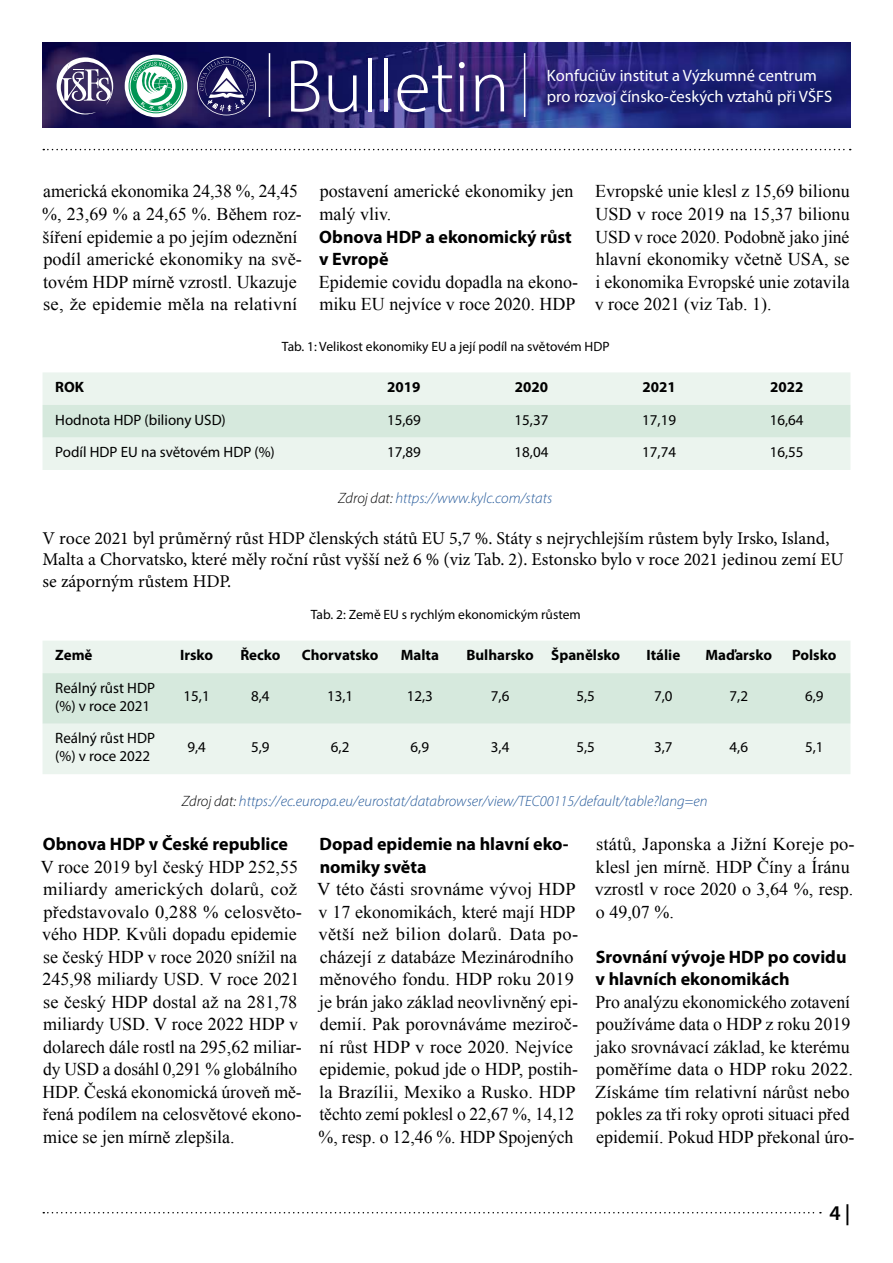
<style>
.page{position:relative;width:893px;height:1263px;background:#fff}
.page>*{position:absolute;margin:0;border:0;box-sizing:border-box;transform-origin:0 0}
.t1{font:300 75px "Myriad Pro";color:#fff}
.t2{font:600 21px "Myriad Pro";color:#000}
.t3{font:18px/22.5px "Times New Roman";color:#000}
.t4{font:18px/21.6px "Minion Pro";color:#000}
.t5{font:700 18px/22.5px "Myriad Pro";color:#000}
.t6{font:16.5px/21px "Myriad Pro";color:#fff}
.t7{font:15px/18px "Myriad Pro";color:#000}
.t8{font:italic 300 15px "Myriad Pro";color:#275b9b}
.t9{font:700 15px "Myriad Pro";color:#000}
.t10{font:13.5px "Myriad Pro";color:#000}
.s1{color:#000}
</style>
<div class="page">
<img style="left:43px;top:43px;width:807px;height:85px">
<hr style="left:269px;top:53px;width:1px;height:64px;background:#fff">
<hr style="left:524px;top:53px;width:1px;height:64px;background:#fff">
<svg style="left:57px;top:57px;width:56px;height:57px"></svg>
<svg style="left:125px;top:55px;width:62px;height:62px"></svg>
<svg style="left:129px;top:59px;width:54px;height:54px"></svg>
<svg style="left:197px;top:57px;width:59px;height:58px;background:#444077"></svg>
<svg style="left:43px;top:149px;width:808px;height:1px"></svg>
<svg style="left:43px;top:1212px;width:778px;height:1px"></svg>
<div style="left:43px;top:372px;width:807px;height:98px;background:#ebf4ee"></div>
<div style="left:43px;top:405px;width:807px;height:32px;background:#d6e9dd"></div>
<div style="left:43px;top:641px;width:807px;height:133px;background:#ebf4ee"></div>
<div style="left:43px;top:673px;width:807px;height:51px;background:#d6e9dd"></div>
<h1 class="t1" style="left:285px;top:41px;width:226px">Bulletin</h1>
<p class="t6" style="left:547px;top:64px;width:287px">Konfuciův institut a Výzkumné centrum pro rozvoj čínsko-českých vztahů při VŠFS</p>
<p class="t3" style="left:42px;top:180px;width:261px">americká ekonomika 24,38 %, 24,45 %, 23,69 % a 24,65 %. Během roz&shy;šíření epidemie a po jejím odeznění podíl americké ekonomiky na svě&shy;tovém HDP mírně vzrostl. Ukazuje se, že epidemie měla na relativní</p>
<p class="t3" style="left:320px;top:180px;width:255px">postavení americké ekonomiky jen malý vliv.</p>
<p class="t5" style="left:319px;top:225px;width:254px">Obnova HDP a ekonomický růst v Evropě</p>
<p class="t3" style="left:319px;top:270px;width:261px">Epidemie covidu dopadla na ekono&shy;miku EU nejvíce v roce 2020. HDP</p>
<p class="t3" style="left:595px;top:180px;width:256px;text-align:justify">Evropské unie klesl z 15,69 bilionu USD v roce 2019 na 15,37 bilionu USD v roce 2020. Podobně jako jiné hlavní ekonomiky včetně USA, se i ekonomika Evropské unie zotavila v roce 2021 (viz Tab. 1).</p>
<p class="t10" style="left:282px;top:338px;width:329px">Tab. 1: Velikost ekonomiky EU a její podíl na světovém HDP</p>
<p class="t9" style="left:55px;top:377px;width:30px">ROK</p>
<p class="t9" style="left:387px;top:377px;width:35px">2019</p>
<p class="t9" style="left:515px;top:377px;width:35px">2020</p>
<p class="t9" style="left:642px;top:377px;width:35px">2021</p>
<p class="t9" style="left:770px;top:377px;width:35px">2022</p>
<p class="t7" style="left:55px;top:410px;width:172px">Hodnota HDP (biliony USD)</p>
<p class="t7" style="left:387px;top:410px;width:35px">15,69</p>
<p class="t7" style="left:515px;top:410px;width:35px">15,37</p>
<p class="t7" style="left:642px;top:410px;width:35px">17,19</p>
<p class="t7" style="left:770px;top:410px;width:35px">16,64</p>
<p class="t7" style="left:55px;top:443px;width:221px">Podíl HDP EU na světovém HDP (%)</p>
<p class="t7" style="left:387px;top:443px;width:35px">17,89</p>
<p class="t7" style="left:515px;top:443px;width:35px">18,04</p>
<p class="t7" style="left:642px;top:443px;width:35px">17,74</p>
<p class="t7" style="left:770px;top:443px;width:35px">16,55</p>
<p class="t8" style="left:338px;top:489px;width:216px"><span class="s1">Zdroj dat:</span> https://www.kylc.com/stats</p>
<p class="t4" style="left:43px;top:527px;width:803px">V roce 2021 byl průměrný růst HDP členských států EU 5,7 %. Státy s nejrychlejším růstem byly Irsko, Island,<br>Malta a Chorvatsko, které měly roční růst vyšší než 6 % (viz Tab. 2). Estonsko bylo v roce 2021 jedinou zemí EU se záporným růstem HDP.</p>
<p class="t10" style="left:311px;top:606px;width:271px">Tab. 2: Země EU s rychlým ekonomickým růstem</p>
<p class="t9" style="left:55px;top:645px;width:39px">Země</p>
<p class="t9" style="left:180px;top:645px;width:35px">Irsko</p>
<p class="t9" style="left:240px;top:645px;width:42px">Řecko</p>
<p class="t9" style="left:302px;top:645px;width:78px">Chorvatsko</p>
<p class="t9" style="left:401px;top:645px;width:40px">Malta</p>
<p class="t9" style="left:466px;top:645px;width:155px">Bulharsko Španělsko</p>
<p class="t9" style="left:646px;top:645px;width:35px">Itálie</p>
<p class="t9" style="left:706px;top:645px;width:68px">Maďarsko</p>
<p class="t9" style="left:792px;top:645px;width:46px">Polsko</p>
<p class="t7" style="left:55px;top:679px;width:101px">Reálný růst HDP (%) v roce 2021</p>
<p class="t7" style="left:184px;top:687px;width:28px">15,1</p>
<p class="t7" style="left:251px;top:687px;width:20px">8,4</p>
<p class="t7" style="left:327px;top:687px;width:28px">13,1</p>
<p class="t7" style="left:407px;top:687px;width:28px">12,3</p>
<p class="t7" style="left:491px;top:687px;width:20px">7,6</p>
<p class="t7" style="left:576px;top:687px;width:20px">5,5</p>
<p class="t7" style="left:654px;top:687px;width:20px">7,0</p>
<p class="t7" style="left:729px;top:687px;width:20px">7,2</p>
<p class="t7" style="left:805px;top:687px;width:20px">6,9</p>
<p class="t7" style="left:55px;top:729px;width:101px">Reálný růst HDP (%) v roce 2022</p>
<p class="t7" style="left:187px;top:738px;width:20px">9,4</p>
<p class="t7" style="left:251px;top:738px;width:20px">5,9</p>
<p class="t7" style="left:331px;top:738px;width:20px">6,2</p>
<p class="t7" style="left:411px;top:738px;width:20px">6,9</p>
<p class="t7" style="left:491px;top:738px;width:20px">3,4</p>
<p class="t7" style="left:576px;top:738px;width:20px">5,5</p>
<p class="t7" style="left:654px;top:738px;width:20px">3,7</p>
<p class="t7" style="left:729px;top:738px;width:20px">4,6</p>
<p class="t7" style="left:805px;top:738px;width:20px">5,1</p>
<p class="t8" style="left:182px;top:792px;width:527px"><span class="s1">Zdroj dat:</span> https://ec.europa.eu/eurostat/databrowser/view/TEC00115/default/table?lang=en</p>
<p class="t5" style="left:43px;top:832px;width:247px">Obnova HDP v České republice</p>
<p class="t3" style="left:41px;top:855px;width:263px">V roce 2019 byl český HDP 252,55 miliardy amerických dolarů, což představovalo 0,288 % celosvěto&shy;vého HDP. Kvůli dopadu epidemie se český HDP v roce 2020 snížil na<br>245,98 miliardy USD. V roce 2021 se český HDP dostal až na 281,78 miliardy USD. V roce 2022 HDP v dolarech dále rostl na 295,62 miliar&shy;dy USD a dosáhl 0,291 % globálního<br>HDP. Česká ekonomická úroveň mě&shy;řená podílem na celosvětové ekono&shy;mice se jen mírně zlepšila.</p>
<p class="t5" style="left:320px;top:832px;width:251px">Dopad epidemie na hlavní eko&shy;nomiky světa</p>
<p class="t3" style="left:317px;top:877px;width:263px">V této části srovnáme vývoj HDP v 17 ekonomikách, které mají HDP větší než bilion dolarů. Data po&shy;cházejí z databáze Mezinárodního měnového fondu. HDP roku 2019 je brán jako základ neovlivněný epi&shy;demií. Pak porovnáváme meziroč&shy;ní růst HDP v roce 2020. Nejvíce epidemie, pokud jde o HDP, postih&shy;la Brazílii, Mexiko a Rusko. HDP těchto zemí poklesl o 22,67 %, 14,12 %, resp. o 12,46 %. HDP Spojených</p>
<p class="t3" style="left:595px;top:832px;width:261px">států, Japonska a Jižní Koreje po&shy;klesl jen mírně. HDP Číny a Íránu vzrostl v roce 2020 o 3,64 %, resp. o 49,07 %.</p>
<p class="t5" style="left:595px;top:945px;width:253px">Srovnání vývoje HDP po covidu v hlavních ekonomikách</p>
<p class="t3" style="left:595px;top:990px;width:261px">Pro analýzu ekonomického zotavení používáme data o HDP z roku 2019 jako srovnávací základ, ke kterému poměříme data o HDP roku 2022.<br>Získáme tím relativní nárůst nebo pokles za tři roky oproti situaci před epidemií. Pokud HDP překonal úro-</p>
<p class="t2" style="left:829px;top:1200px;width:23px">4 |</p>
</div>
